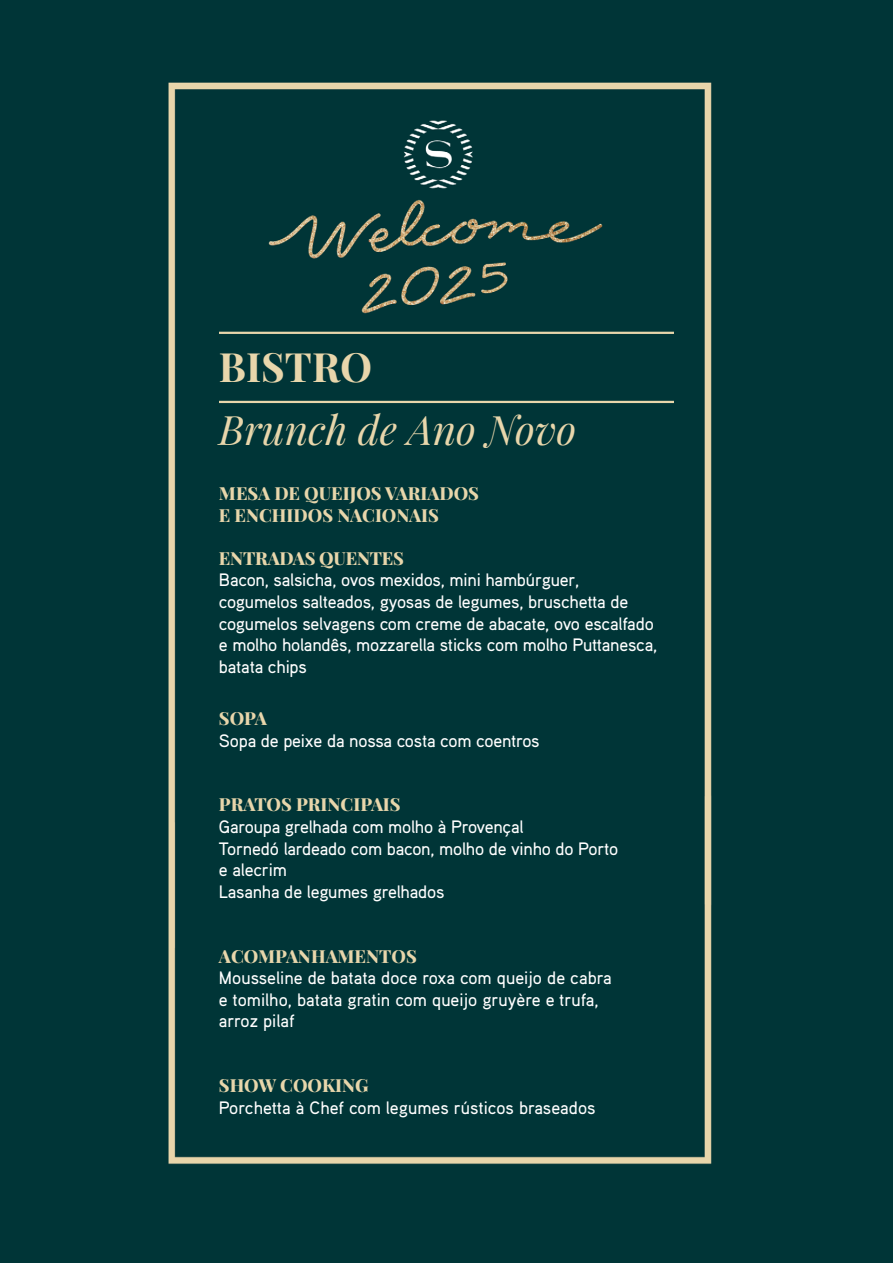
<style>
.page{position:relative;width:893px;height:1263px;background:#003537}
.page>*{position:absolute;margin:0;border:0;box-sizing:border-box;transform-origin:0 0}
.t1{font:italic 40.5px "Playfair Display";color:#e8d6ab}
.t2{font:700 40.5px "Playfair Display";color:#e8d6ab}
.t3{font:500 18px/21.6px "Aaux Pro";letter-spacing:-.01em;color:#fff}
.t4{font:18px/21.6px "Playfair Display";letter-spacing:-.005em;color:#e8d6ab}
</style>
<div class="page">
<hr style="left:219px;top:401px;width:455px;height:2px;background:#e8d6ab">
<hr style="left:219px;top:332px;width:455px;height:2px;background:#e8d6ab">
<h1 class="t2" style="left:219px;top:335px;width:155px">BISTRO</h1>
<h1 class="t1" style="left:219px;top:398px;width:359px">Brunch de Ano Novo</h1>
<p class="t4" style="left:219px;top:481px;width:262px">MESA DE QUEIJOS VARIADOS<br>E ENCHIDOS NACIONAIS</p>
<p class="t4" style="left:219px;top:546px;width:186px">ENTRADAS QUENTES</p>
<p class="t3" style="left:219px;top:569px;width:440px">Bacon, salsicha, ovos mexidos, mini hambúrguer, cogumelos salteados, gyosas de legumes, bruschetta de cogumelos selvagens com creme de abacate, ovo escalfado e molho holandês, mozzarella sticks com molho Puttanesca, batata chips</p>
<p class="t4" style="left:219px;top:706px;width:50px">SOPA</p>
<p class="t3" style="left:219px;top:729px;width:322px">Sopa de peixe da nossa costa com coentros</p>
<p class="t4" style="left:219px;top:792px;width:183px">PRATOS PRINCIPAIS</p>
<p class="t3" style="left:219px;top:815px;width:401px">Garoupa grelhada com molho à Provençal<br>Tornedó lardeado com bacon, molho de vinho do Porto e alecrim<br>Lasanha de legumes grelhados</p>
<p class="t4" style="left:219px;top:943px;width:199px">ACOMPANHAMENTOS</p>
<p class="t3" style="left:219px;top:967px;width:394px">Mousseline de batata doce roxa com queijo de cabra e tomilho, batata gratin com queijo gruyère e trufa, arroz pilaf</p>
<p class="t4" style="left:219px;top:1073px;width:151px">SHOW COOKING</p>
<p class="t3" style="left:219px;top:1096px;width:378px">Porchetta à Chef com legumes rústicos braseados</p>
</div>
